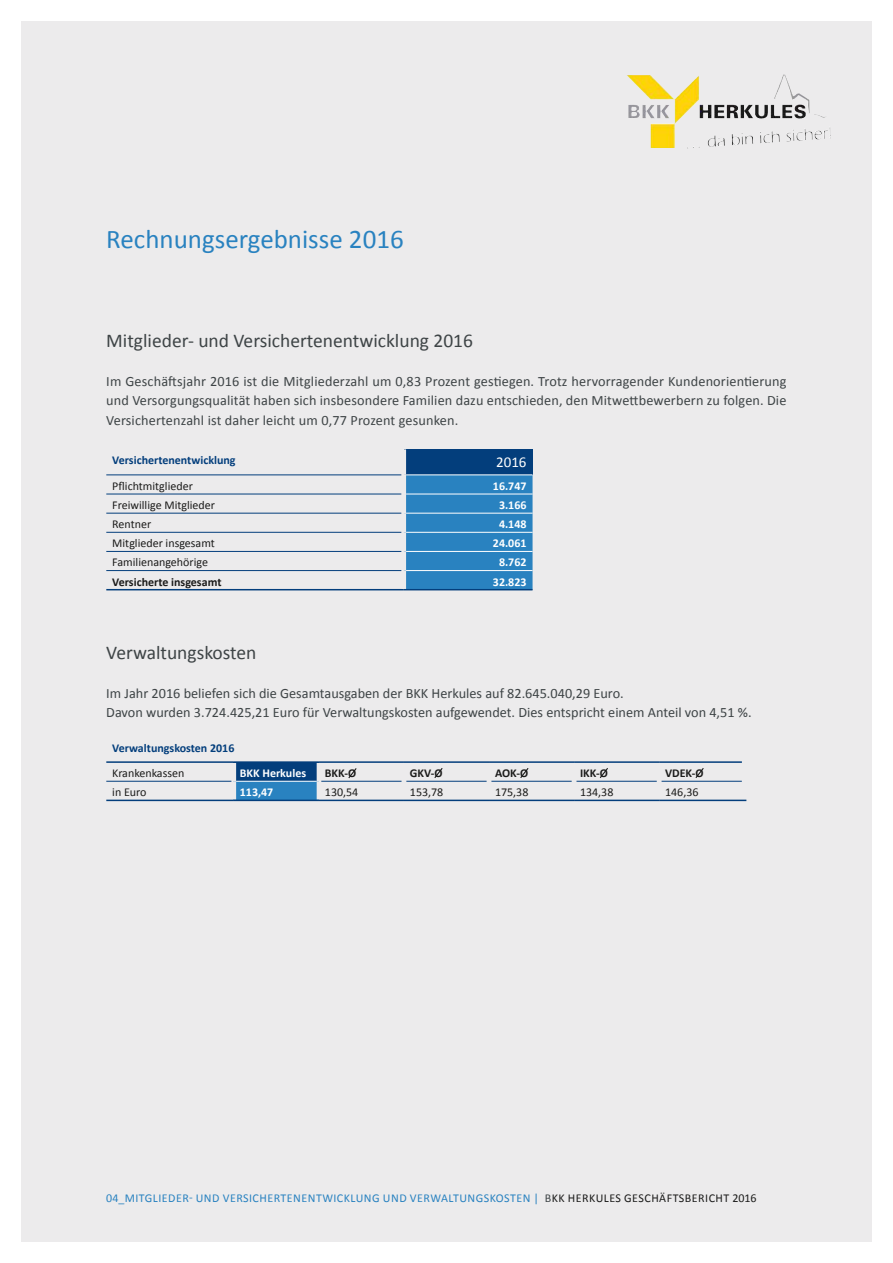
<style>
.page{position:relative;width:893px;height:1263px;background:#fff}
.page>*{position:absolute;margin:0;border:0;box-sizing:border-box;transform-origin:0 0}
.t1{font:27px "Calibri";color:#2982c0}
.t2{font:19.5px "Calibri";color:#3e4446}
.t3{font:15px "Calibri";color:#fff}
.t4{font:14.25px/19.5px "Calibri";color:#3e4446;text-align:justify}
.t5{font:12px "Calibri";color:#1b1b1a}
.t6{font:12px "Calibri";letter-spacing:.04em;color:#2982c0}
.t7{font:700 12px "Calibri";color:#fff}
.t8{font:700 12px "Calibri";color:#1b1b1a}
.t9{font:700 12px "Calibri";color:#033e7c}
.s1{color:#3e4446}
.s2{color:#1b1b1a}
</style>
<div class="page">
<div style="left:21px;top:21px;width:851px;height:1221px;background:#ecebec"></div>
<img style="left:773px;top:75px;width:37px;height:39px">
<div style="left:404px;top:449px;width:129px;height:26px;background:#033e7c"></div>
<div style="left:406px;top:475px;width:127px;height:114px;background:#2982c0"></div>
<hr style="left:406px;top:474px;width:127px;height:1px;background:#fff">
<hr style="left:406px;top:494px;width:127px;height:1px;background:#fff">
<hr style="left:406px;top:532px;width:127px;height:1px;background:#fff">
<hr style="left:406px;top:551px;width:127px;height:1px;background:#fff">
<hr style="left:106px;top:474px;width:296px;height:1px;background:#033e7c">
<hr style="left:106px;top:494px;width:296px;height:1px;background:#033e7c">
<hr style="left:106px;top:513px;width:296px;height:1px;background:#033e7c">
<hr style="left:106px;top:532px;width:296px;height:1px;background:#033e7c">
<hr style="left:106px;top:551px;width:296px;height:1px;background:#033e7c">
<hr style="left:106px;top:570px;width:296px;height:1px;background:#033e7c">
<hr style="left:106px;top:589px;width:298px;height:1px;background:#033e7c">
<hr style="left:404px;top:589px;width:129px;height:1px;background:#033e7c">
<hr style="left:402px;top:449px;width:4px;height:26px;background:#ecebec">
<hr style="left:406px;top:513px;width:127px;height:1px;background:#fff">
<hr style="left:406px;top:570px;width:127px;height:1px;background:#fff">
<div style="left:234px;top:762px;width:85px;height:19px;background:#033e7c"></div>
<div style="left:234px;top:781px;width:85px;height:19px;background:#2982c0"></div>
<hr style="left:106px;top:781px;width:126px;height:1px;background:#033e7c">
<hr style="left:321px;top:781px;width:81px;height:1px;background:#033e7c">
<hr style="left:406px;top:781px;width:81px;height:1px;background:#033e7c">
<hr style="left:491px;top:781px;width:81px;height:1px;background:#033e7c">
<hr style="left:576px;top:781px;width:81px;height:1px;background:#033e7c">
<hr style="left:661px;top:781px;width:81px;height:1px;background:#033e7c">
<hr style="left:232px;top:763px;width:4px;height:18px;background:#ecebec">
<hr style="left:317px;top:763px;width:4px;height:18px;background:#ecebec">
<hr style="left:232px;top:781px;width:4px;height:19px;background:#ecebec">
<hr style="left:317px;top:781px;width:4px;height:19px;background:#ecebec">
<hr style="left:106px;top:761px;width:128px;height:2px;background:#033e7c">
<hr style="left:234px;top:761px;width:85px;height:2px;background:#033e7c">
<hr style="left:319px;top:761px;width:85px;height:2px;background:#033e7c">
<hr style="left:404px;top:761px;width:85px;height:2px;background:#033e7c">
<hr style="left:489px;top:761px;width:85px;height:2px;background:#033e7c">
<hr style="left:574px;top:761px;width:85px;height:2px;background:#033e7c">
<hr style="left:659px;top:761px;width:83px;height:2px;background:#033e7c">
<hr style="left:106px;top:800px;width:128px;height:1px;background:#033e7c">
<hr style="left:234px;top:800px;width:85px;height:1px;background:#033e7c">
<hr style="left:319px;top:800px;width:85px;height:1px;background:#033e7c">
<hr style="left:404px;top:800px;width:85px;height:1px;background:#033e7c">
<hr style="left:489px;top:800px;width:85px;height:1px;background:#033e7c">
<hr style="left:574px;top:800px;width:85px;height:1px;background:#033e7c">
<hr style="left:659px;top:800px;width:87px;height:1px;background:#033e7c">
<hr style="left:236px;top:781px;width:81px;height:1px;background:#fff">
<svg style="left:348px;top:768px;width:9px;height:11px"></svg>
<svg style="left:434px;top:768px;width:9px;height:10px"></svg>
<svg style="left:520px;top:768px;width:9px;height:10px"></svg>
<svg style="left:599px;top:768px;width:9px;height:10px"></svg>
<svg style="left:695px;top:768px;width:9px;height:10px"></svg>
<h1 class="t1" style="left:106px;top:222px;width:299px">Rechnungsergebnisse 2016</h1>
<h2 class="t2" style="left:106px;top:328px;width:368px">Mitglieder- und Versichertenentwicklung 2016</h2>
<p class="t4" style="left:106px;top:371px;width:682px">Im Geschäftsjahr 2016 ist die Mitgliederzahl um 0,83 Prozent gestiegen. Trotz hervorragender Kundenorientierung und Versorgungsqualität haben sich insbesondere Familien dazu entschieden, den Mitwettbewerbern zu folgen. Die Versichertenzahl ist daher leicht um 0,77 Prozent gesunken.</p>
<p class="t9" style="left:112px;top:455px;width:125px">Versichertenentwicklung</p>
<p class="t3" style="left:496px;top:455px;width:32px">2016</p>
<p class="t5" style="left:112px;top:478px;width:82px">Pflichtmitglieder</p>
<p class="t7" style="left:493px;top:480px;width:35px">16.747</p>
<p class="t5" style="left:112px;top:497px;width:104px">Freiwillige Mitglieder</p>
<p class="t7" style="left:499px;top:499px;width:29px">3.166</p>
<p class="t5" style="left:112px;top:517px;width:40px">Rentner</p>
<p class="t7" style="left:499px;top:518px;width:29px">4.148</p>
<p class="t5" style="left:112px;top:536px;width:104px">Mitglieder insgesamt</p>
<p class="t7" style="left:493px;top:538px;width:35px">24.061</p>
<p class="t5" style="left:112px;top:555px;width:97px">Familienangehörige</p>
<p class="t7" style="left:499px;top:557px;width:29px">8.762</p>
<p class="t8" style="left:112px;top:576px;width:111px">Versicherte insgesamt</p>
<p class="t7" style="left:493px;top:576px;width:35px">32.823</p>
<h2 class="t2" style="left:106px;top:640px;width:152px">Verwaltungskosten</h2>
<p class="t4" style="left:106px;top:683px;width:647px">Im Jahr 2016 beliefen sich die Gesamtausgaben der BKK Herkules auf 82.645.040,29 Euro.<br>Davon wurden 3.724.425,21 Euro für Verwaltungskosten aufgewendet. Dies entspricht einem Anteil von 4,51 %.</p>
<p class="t9" style="left:112px;top:742px;width:124px">Verwaltungskosten 2016</p>
<p class="t5" style="left:112px;top:765px;width:74px">Krankenkassen</p>
<p class="t7" style="left:240px;top:767px;width:68px">BKK Herkules</p>
<p class="t8" style="left:325px;top:767px;width:33px">BKK-O</p>
<p class="t8" style="left:410px;top:767px;width:34px">GKV-O</p>
<p class="t8" style="left:495px;top:767px;width:35px">AOK-O</p>
<p class="t8" style="left:580px;top:767px;width:29px">IKK-O</p>
<p class="t8" style="left:665px;top:767px;width:40px">VDEK-O</p>
<p class="t5" style="left:112px;top:785px;width:36px">in Euro</p>
<p class="t7" style="left:240px;top:786px;width:35px">113,47</p>
<p class="t5" style="left:325px;top:785px;width:35px">130,54</p>
<p class="t5" style="left:410px;top:785px;width:35px">153,78</p>
<p class="t5" style="left:495px;top:785px;width:35px">175,38</p>
<p class="t5" style="left:580px;top:785px;width:35px">134,38</p>
<p class="t5" style="left:665px;top:785px;width:35px">146,36</p>
<p class="t6" style="left:106px;top:1191px;width:652px">04_MITGLIEDER- UND VERSICHERTENENTWICKLUNG UND VERWALTUNGSKOSTEN | <span class="s1">B</span><span class="s2">KK HERKULES GESCHÄFTSBERICHT 2016</span></p>
</div>
